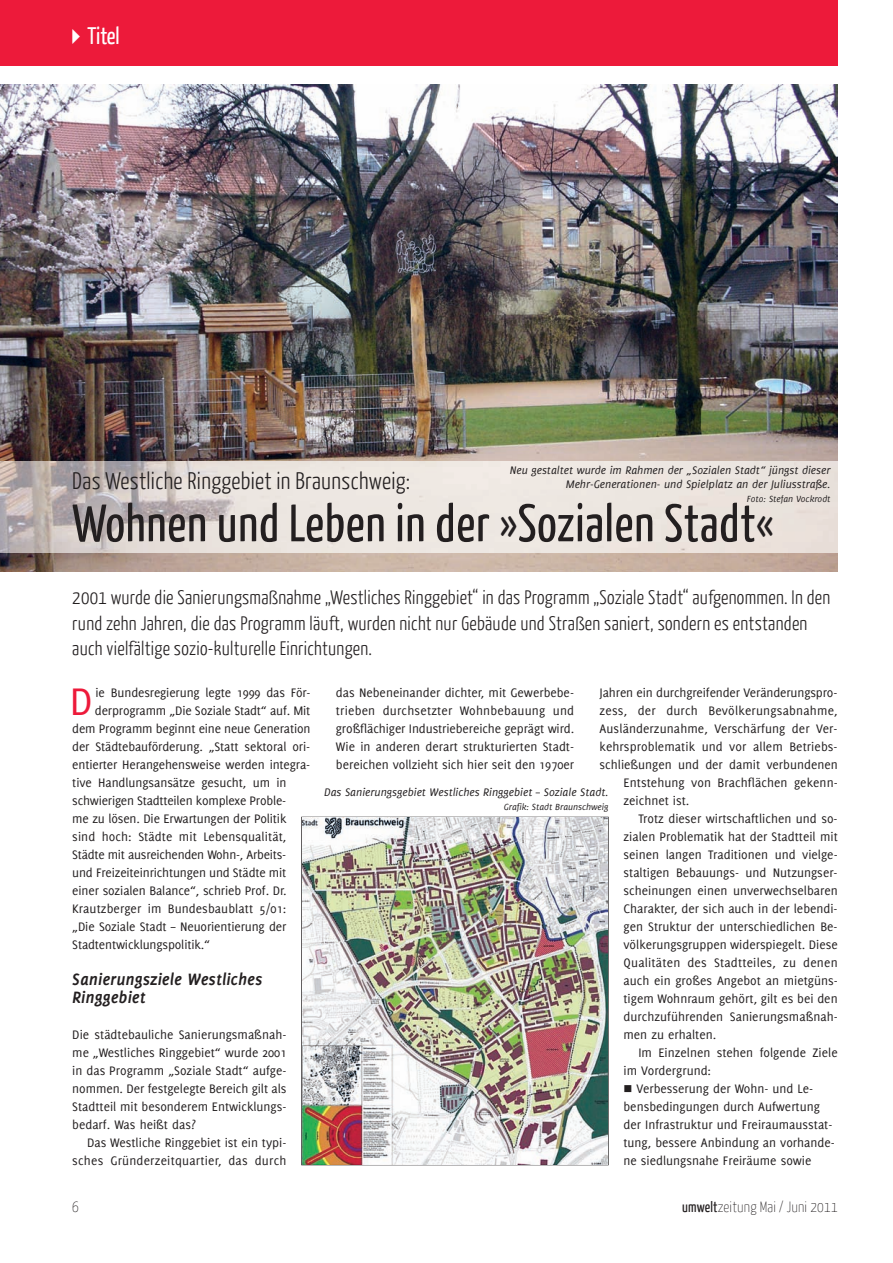
<style>
.page{position:relative;width:893px;height:1263px;background:#fff}
.page>*{position:absolute;margin:0;border:0;box-sizing:border-box;transform-origin:0 0}
.t1{font:52.5px "Yanone Kaffeesatz";letter-spacing:.015em;color:#231f20}
.t2{font:42px "Delicious";color:#ed1a3a}
.t3{font:300 24px "Yanone Kaffeesatz";letter-spacing:.015em;color:#231f20}
.t4{font:24px "Yanone Kaffeesatz";letter-spacing:-.01em;color:#fff}
.t5{font:300 19.5px/25.5px "Yanone Kaffeesatz";letter-spacing:.015em;color:#231f20}
.t6{font:italic 700 18px/18px "Delicious";color:#231f20}
.t7{font:100 15px "Yanone Kaffeesatz";letter-spacing:.015em;color:#231f20}
.t8{font:13.5px/18px "Delicious";color:#231f20;text-align:justify}
.t9{font:13.5px "Delicious";letter-spacing:-.02em;color:#231f20}
.t10{font:italic 12px/14.4px "Delicious";color:#231f20;text-align:right}
.t11{font:italic 9.75px "Delicious";color:#231f20}
.s1{font-size:42px}
.s2{font-weight:400}
</style>
<div class="page">
<div style="left:0;top:0;width:838px;height:65px;background:#ed1a3a"></div>
<img style="left:0;top:84px;width:837px;height:487px">
<img style="left:0;top:461px;width:838px;height:92px">
<img style="left:302px;top:817px;width:306px;height:347px">
<h3 class="t4" style="left:64px;top:26px;width:58px">✔Titel</h3>
<p class="t10" style="left:510px;top:464px;width:322px">Neu gestaltet wurde im Rahmen der „Sozialen Stadt“ jüngst dieser<br>Mehr-Generationen- und Spielplatz an der Juliusstraße.</p>
<p class="t11" style="left:747px;top:495px;width:85px">Foto: Stefan Vockrodt</p>
<h3 class="t3" style="left:72px;top:471px;width:339px">Das Westliche Ringgebiet in Braunschweig:</h3>
<h1 class="t1" style="left:72px;top:503px;width:703px">Wohnen und Leben in der <span class="s1">»</span>Sozialen Stadt<span class="s1">«</span></h1>
<p class="t5" style="left:72px;top:586px;width:760px">2001 wurde die Sanierungsmaßnahme „Westliches Ringgebiet“ in das Programm „Soziale Stadt“ aufgenommen. In den rund zehn Jahren, die das Programm läuft, wurden nicht nur Gebäude und Straßen saniert, sondern es entstanden auch vielfältige sozio-kulturelle Einrichtungen.</p>
<h2 class="t2" style="left:70px;top:686px;width:24px">D</h2>
<p class="t8" style="left:95px;top:685px;width:217px">ie Bundesregierung legte 1999 das För-</p>
<p class="t8" style="left:95px;top:703px;width:217px">derprogramm „Die Soziale Stadt“ auf. Mit</p>
<p class="t8" style="left:72px;top:721px;width:240px">dem Programm beginnt eine neue Generation</p>
<p class="t8" style="left:72px;top:739px;width:239px">der Städtebauförderung. „Statt sektoral ori-</p>
<p class="t8" style="left:72px;top:757px;width:239px">entierter Herangehensweise werden integra-</p>
<p class="t8" style="left:72px;top:775px;width:216px">tive Handlungsansätze gesucht, um in</p>
<p class="t8" style="left:72px;top:793px;width:215px">schwierigen Stadtteilen komplexe Proble-</p>
<p class="t8" style="left:72px;top:811px;width:216px">me zu lösen. Die Erwartungen der Politik</p>
<p class="t8" style="left:72px;top:829px;width:216px">sind hoch: Städte mit Lebensqualität,</p>
<p class="t9" style="left:72px;top:850px;width:215px">Städte mit ausreichenden Wohn-, Arbeits-</p>
<p class="t8" style="left:72px;top:865px;width:216px">und Freizeiteinrichtungen und Städte mit</p>
<p class="t8" style="left:72px;top:883px;width:216px">einer sozialen Balance“, schrieb Prof. Dr.</p>
<p class="t8" style="left:72px;top:901px;width:216px">Krautzberger im Bundesbaublatt 5/01:</p>
<p class="t8" style="left:72px;top:919px;width:216px">„Die Soziale Stadt – Neuorientierung der</p>
<p class="t8" style="left:72px;top:937px;width:139px">Stadtentwicklungspolitik.“</p>
<h3 class="t6" style="left:72px;top:971px;width:192px">Sanierungsziele West liches<br>Ringgebiet</h3>
<p class="t8" style="left:72px;top:1027px;width:216px">Die städtebauliche Sanierungsmaßnah&shy;me „Westliches Ringgebiet“ wurde 2001 in das Programm „Soziale Stadt“ aufge&shy;nommen. Der festgelegte Bereich gilt als Stadtteil mit besonderem Entwicklungs&shy;bedarf. Was heißt das?</p>
<p class="t8" style="left:72px;top:1135px;width:216px;text-align:right">Das Westliche Ringgebiet ist ein typi&shy;sches Gründerzeitquartier, das durch</p>
<p class="t8" style="left:336px;top:685px;width:240px">das Nebeneinander dichter, mit Gewerbebe&shy;trieben durchsetzter Wohnbebauung und großflächiger Industriebereiche geprägt wird.<br>Wie in anderen derart strukturierten Stadt&shy;bereichen vollzieht sich hier seit den 1970er</p>
<p class="t8" style="left:600px;top:685px;width:239px">Jahren ein durchgreifender Veränderungspro-</p>
<p class="t8" style="left:600px;top:703px;width:240px">zess, der durch Bevölkerungsabnahme,</p>
<p class="t8" style="left:600px;top:721px;width:239px">Ausländerzunahme, Verschärfung der Ver-</p>
<p class="t8" style="left:600px;top:739px;width:240px">kehrsproblematik und vor allem Betriebs-</p>
<p class="t8" style="left:600px;top:757px;width:240px">schließungen und der damit verbundenen</p>
<p class="t8" style="left:623px;top:775px;width:216px">Entstehung von Brachflächen gekenn-</p>
<p class="t8" style="left:623px;top:793px;width:67px">zeichnet ist.</p>
<p class="t8" style="left:638px;top:811px;width:201px">Trotz dieser wirtschaftlichen und so-</p>
<p class="t8" style="left:623px;top:829px;width:216px">zialen Problematik hat der Stadtteil mit</p>
<p class="t8" style="left:623px;top:847px;width:216px">seinen langen Traditionen und vielge-</p>
<p class="t8" style="left:623px;top:865px;width:215px">staltigen Bebauungs- und Nutzungser-</p>
<p class="t8" style="left:623px;top:883px;width:216px">scheinungen einen unverwechselbaren</p>
<p class="t8" style="left:623px;top:901px;width:216px">Charakter, der sich auch in der lebendi-</p>
<p class="t8" style="left:623px;top:919px;width:216px">gen Struktur der unterschiedlichen Be-</p>
<p class="t8" style="left:623px;top:937px;width:216px">völkerungsgruppen widerspiegelt. Diese</p>
<p class="t8" style="left:623px;top:955px;width:216px">Qualitäten des Stadtteiles, zu denen</p>
<p class="t8" style="left:623px;top:973px;width:216px">auch ein großes Angebot an mietgüns-</p>
<p class="t8" style="left:623px;top:991px;width:216px">tigem Wohnraum gehört, gilt es bei den</p>
<p class="t8" style="left:623px;top:1009px;width:216px">durchzuführenden Sanierungsmaßnah-</p>
<p class="t8" style="left:623px;top:1027px;width:94px">men zu erhalten.</p>
<p class="t8" style="left:638px;top:1045px;width:201px">Im Einzelnen stehen folgende Ziele</p>
<p class="t8" style="left:623px;top:1063px;width:89px">im Vordergrund:</p>
<p class="t8" style="left:623px;top:1081px;width:213px;text-align:left">■ Verbesserung der Wohn- und Le&shy;bensbedingungen durch Aufwertung der Infrastruktur und Freiraumausstat&shy;tung, bessere Anbindung an vorhande&shy;ne siedlungsnahe Freiräume sowie</p>
<p class="t10" style="left:324px;top:786px;width:286px">Das Sanierungsgebiet Westliches Ringgebiet – Soziale Stadt.</p>
<p class="t11" style="left:504px;top:803px;width:106px">Grafik: Stadt Braunschweig</p>
<p class="t7" style="left:72px;top:1198px;width:8px">6</p>
<p class="t7" style="left:682px;top:1198px;width:157px"><span class="s2">umwelt</span>zeitung Mai / Juni 2011</p>
</div>
